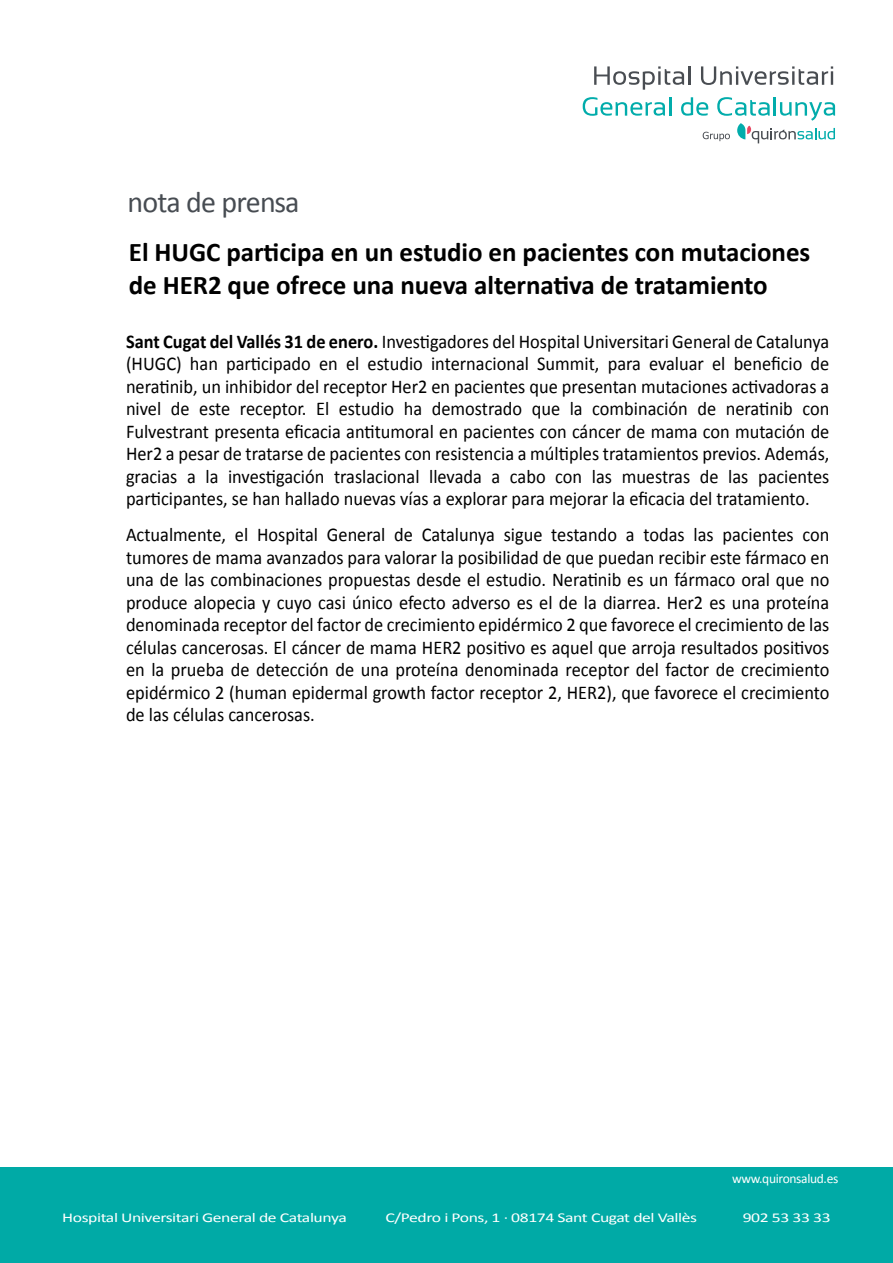
<style>
.page{position:relative;width:893px;height:1263px;background:#fff}
.page>*{position:absolute;margin:0;border:0;box-sizing:border-box;transform-origin:0 0}
.t1{font:30px "Calibri";letter-spacing:-.025em;color:#474c52}
.t2{font:700 27px/32.4px "Calibri";letter-spacing:-.005em;color:#000}
.t3{font:19.5px/22.5px "Calibri";color:#000;text-align:justify;scale:.94 1}
.t4{font:13.5px "Calibri";letter-spacing:-.025em;color:#fff;scale:1.31 1}
.t5{font:13.5px "Calibri";letter-spacing:-.025em;color:#fff}
.s1{font-weight:700}
</style>
<div class="page">
<div style="left:0;top:1167px;width:893px;height:96px;background:#00aaa6"></div>
<svg style="left:594px;top:66px;width:96px;height:24px"></svg>
<svg style="left:701px;top:66px;width:132px;height:19px"></svg>
<svg style="left:583px;top:97px;width:88px;height:19px"></svg>
<svg style="left:681px;top:97px;width:154px;height:46px"></svg>
<h1 class="t1" style="left:128px;top:183px;width:174px">nota de prensa</h1>
<h2 class="t2" style="left:129px;top:236px;width:683px">El HUGC participa en un estudio en pacientes con mutaciones de HER2 que ofrece una nueva alternativa de tratamiento</h2>
<p class="t3" style="left:126px;top:330px;width:750px"><span class="s1">Sant Cugat del Vallés 31 de enero.</span> Investigadores del Hospital Universitari General de Catalunya (HUGC) han participado en el estudio internacional Summit, para evaluar el beneficio de neratinib, un inhibidor del receptor Her2 en pacientes que presentan mutaciones activadoras a nivel de este receptor. El estudio ha demostrado que la combinación de neratinib con Fulvestrant presenta eficacia antitumoral en pacientes con cáncer de mama con mutación de Her2 a pesar de tratarse de pacientes con resistencia a múltiples tratamientos previos. Además, gracias a la investigación traslacional llevada a cabo con las muestras de las pacientes participantes, se han hallado nuevas vías a explorar para mejorar la eficacia del tratamiento.</p>
<p class="t3" style="left:126px;top:523px;width:750px">Actualmente, el Hospital General de Catalunya sigue testando a todas las pacientes con tumores de mama avanzados para valorar la posibilidad de que puedan recibir este fármaco en una de las combinaciones propuestas desde el estudio. Neratinib es un fármaco oral que no produce alopecia y cuyo casi único efecto adverso es el de la diarrea. Her2 es una proteína denominada receptor del factor de crecimiento epidérmico 2 que favorece el crecimiento de las células cancerosas. El cáncer de mama HER2 positivo es aquel que arroja resultados positivos en la prueba de detección de una proteína denominada receptor del factor de crecimiento epidérmico 2 (human epidermal growth factor receptor 2, HER2), que favorece el crecimiento de las células cancerosas.</p>
<p class="t5" style="left:732px;top:1170px;width:108px">www.quironsalud.es</p>
<p class="t4" style="left:62px;top:1209px;width:219px">Hospital Universitari General de Catalunya</p>
<p class="t4" style="left:385px;top:1209px;width:239px">C/Pedro i Pons, 1 · 08174 Sant Cugat del Vallès</p>
<p class="t4" style="left:743px;top:1209px;width:69px">902 53 33 33</p>
</div>
